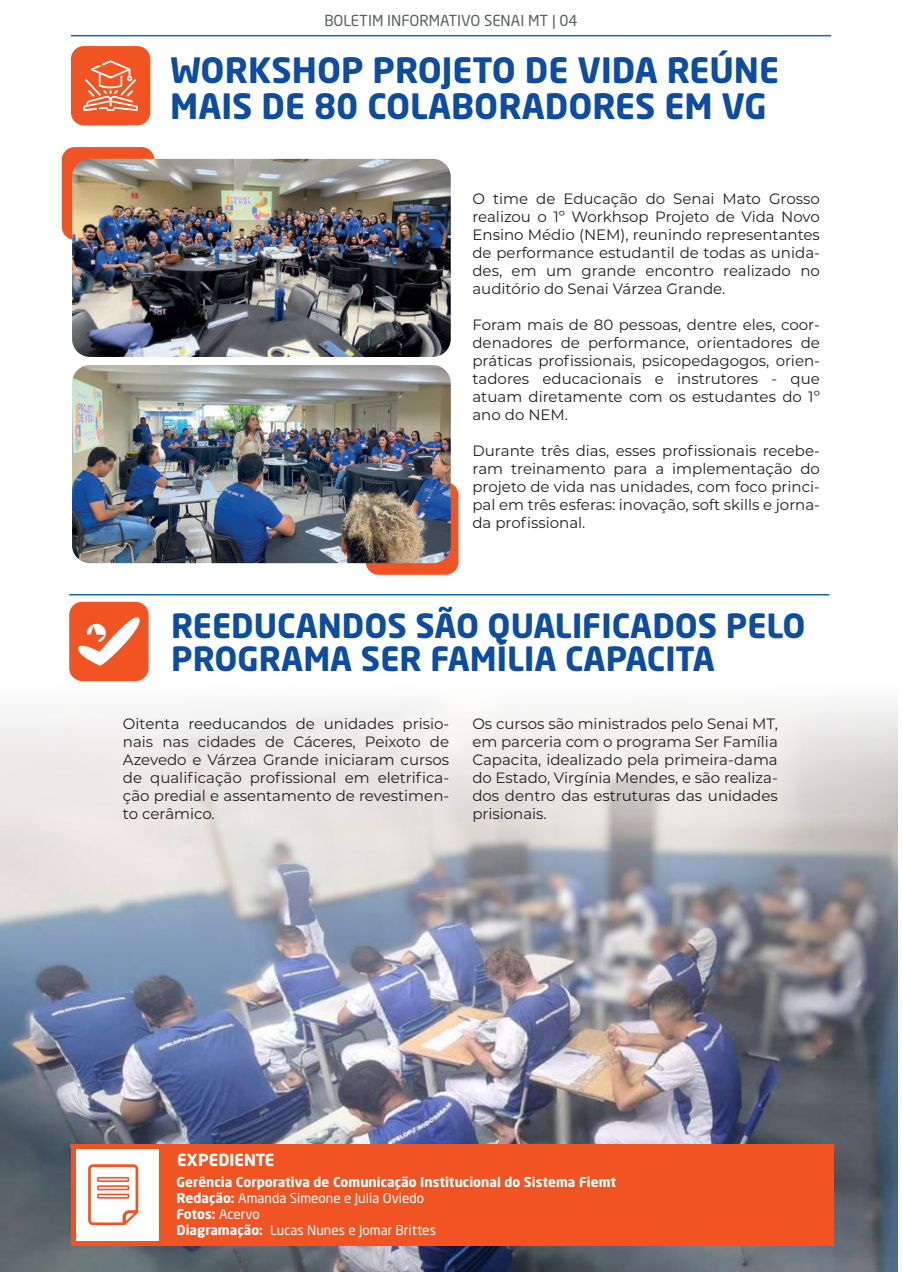
<style>
.page{position:relative;width:902px;height:1272px;background:#fff}
.page>*{position:absolute;margin:0;border:0;box-sizing:border-box;transform-origin:0 0}
.t1{font:700 34.5px/36px "Neo Sans Pro";color:#0d4da1}
.t2{font:700 33px/33px "Neo Sans Pro";color:#0d4da1}
.t3{font:700 16.35px "Neo Sans Pro";color:#fff}
.t4{font:15px/18px "Montserrat";color:#231f20;text-align:justify}
.t5{font:15px "Neo Sans Pro";color:#5b5f61}
.t6{font:700 13.5px/16.2px "Neo Sans Pro";color:#fff}
.s1{font-weight:400}
</style>
<div class="page">
<img style="left:0;top:483px;width:898px;height:789px">
<div style="left:73px;top:1146px;width:133px;height:97px;background:#fff"></div>
<div style="left:159px;top:1144px;width:674px;height:101px;background:#f15422"></div>
<svg style="left:88px;top:1164px;width:50px;height:61px"></svg>
<hr style="left:71px;top:1144px;width:88px;height:4px;background:#f15422">
<hr style="left:71px;top:1241px;width:88px;height:4px;background:#f15422">
<div style="left:71px;top:1148px;width:5px;height:93px;background:#f15422"></div>
<hr style="left:71px;top:35px;width:760px;height:1px;background:#1567b0">
<div style="left:71px;top:46px;width:79px;height:79px;background:#f15422;border-radius:13px"></div>
<hr style="left:69px;top:594px;width:760px;height:1px;background:#1567b0">
<div style="left:69px;top:602px;width:80px;height:79px;background:#f15422;border-radius:13px"></div>
<div style="left:62px;top:147px;width:92px;height:93px;background:#f15422;border-radius:13px"></div>
<img style="left:72px;top:159px;width:379px;height:198px">
<div style="left:366px;top:482px;width:92px;height:93px;background:#f15422;border-radius:13px"></div>
<img style="left:72px;top:365px;width:379px;height:198px">
<svg style="left:83px;top:60px;width:55px;height:51px"></svg>
<svg style="left:78px;top:617px;width:62px;height:49px"></svg>
<p class="t5" style="left:324px;top:12px;width:255px">BOLETIM INFORMATIVO SENAI MT | 04</p>
<h1 class="t1" style="left:170px;top:51px;width:610px">WORKSHOP PROJETO DE VIDA REÚNE<br>MAIS DE 80 COLABORADORES EM VG</h1>
<p class="t4" style="left:472px;top:189px;width:349px">O time de Educação do Senai Mato Grosso realizou o 1º Workhsop Projeto de Vida Novo Ensino Médio (NEM), reunindo representantes de performance estudantil de todas as unida&shy;des, em um grande encontro realizado no auditório do Senai Várzea Grande.</p>
<p class="t4" style="left:472px;top:315px;width:349px">Foram mais de 80 pessoas, dentre eles, coor&shy;denadores de performance, orientadores de práticas profissionais, psicopedagogos, orien&shy;tadores educacionais e instrutores - que atuam diretamente com os estudantes do 1º ano do NEM.</p>
<p class="t4" style="left:472px;top:441px;width:349px">Durante três dias, esses profissionais recebe&shy;ram treinamento para a implementação do projeto de vida nas unidades, com foco princi&shy;pal em três esferas: inovação, soft skills e jorna&shy;da profissional.</p>
<h2 class="t2" style="left:171px;top:608px;width:636px">REEDUCANDOS SÃO QUALIFICADOS PELO<br>PROGRAMA SER FAMÍLIA CAPACITA</h2>
<p class="t4" style="left:123px;top:714px;width:328px">Oitenta reeducandos de unidades prisio&shy;nais nas cidades de Cáceres, Peixoto de Azevedo e Várzea Grande iniciaram cursos de qualificação profissional em eletrifica&shy;ção predial e assentamento de revestimen&shy;to cerâmico.</p>
<p class="t4" style="left:472px;top:714px;width:307px">Os cursos são ministrados pelo Senai MT, em parceria com o programa Ser Família Capacita, idealizado pela primeira-dama do Estado, Virgínia Mendes, e são realiza&shy;dos dentro das estruturas das unidades prisionais.</p>
<p class="t3" style="left:177px;top:1150px;width:99px">EXPEDIENTE</p>
<p class="t6" style="left:177px;top:1173px;width:441px">Gerência Corporativa de Comunicação Institucional do Sistema Fiemt Redação: <span class="s1">Amanda Simeone e Julia Oviedo<br></span>Fotos: <span class="s1">Acervo<br></span>Diagramação: <span class="s1">Lucas Nunes e Jomar Brittes</span></p>
</div>
